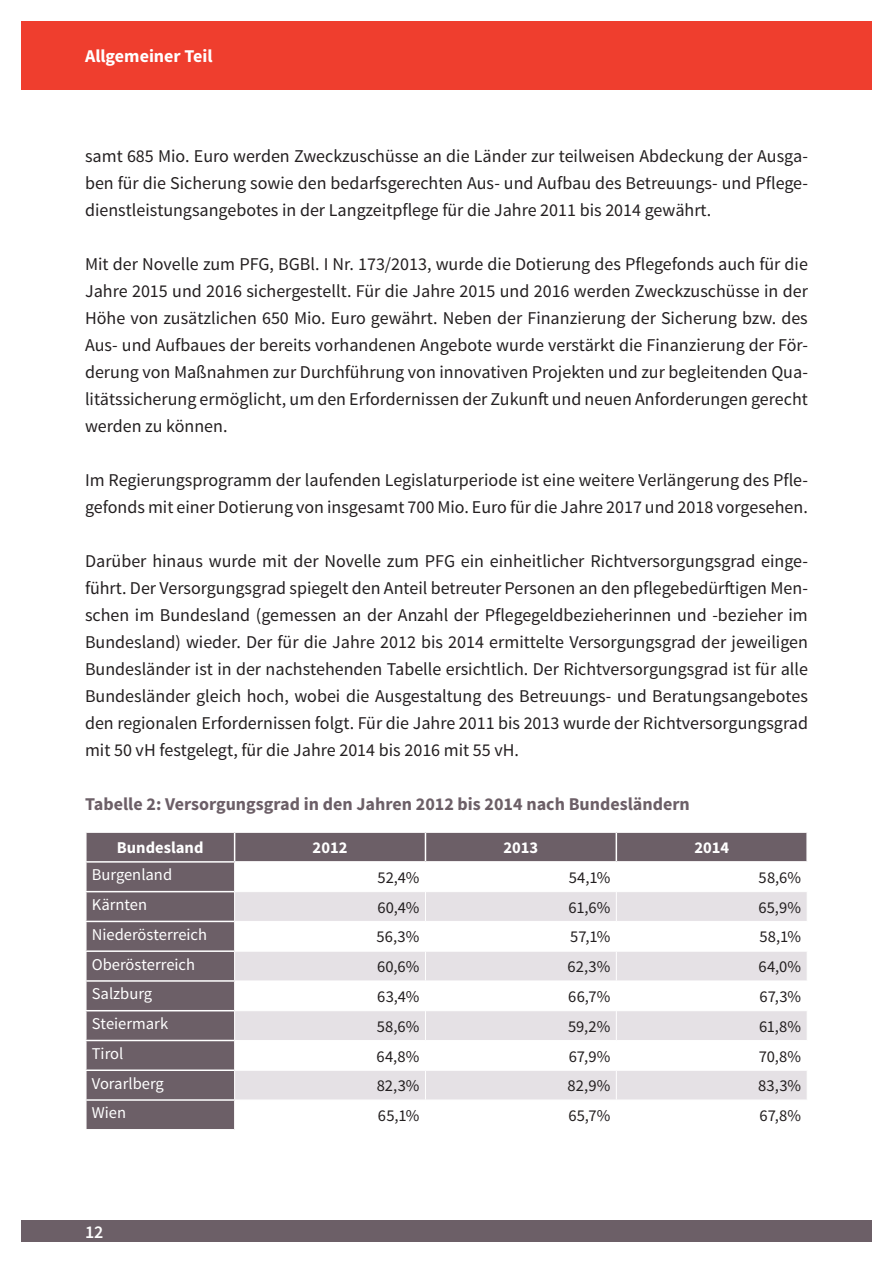
<style>
.page{position:relative;width:893px;height:1263px;background:#fff}
.page>*{position:absolute;margin:0;border:0;box-sizing:border-box;transform-origin:0 0}
.Fließtext{font:18px/27px "Source Sans Pro";color:#231f20;text-align:justify}
.t1{font:700 18px "Source Sans Pro";color:#6c5f67}
.t2{font:700 18px "Source Sans Pro";color:#fff}
.t3{font:600 18px "Source Sans Pro";color:#fff}
.Tabellendaten{font:16.5px "Source Sans Pro";letter-spacing:.01em;color:#231f20}
.Spalte_links{font:16.5px "Source Sans Pro";color:#fff}
.Tabellenkopf{font:700 16.5px "Source Sans Pro";color:#fff}
</style>
<div class="page">
<div style="left:21px;top:21px;width:851px;height:68px;background:#ef3e2e"></div>
<div style="left:21px;top:1220px;width:851px;height:22px;background:#6c5f67"></div>
<svg style="left:87px;top:833px;width:719px;height:296px;fill:#6c5f67"></svg>
<svg style="left:235px;top:892px;width:572px;height:208px;fill:#e5e1e5"></svg>
<hr style="left:85px;top:891px;width:149px;height:1px;background:#fff">
<hr style="left:85px;top:921px;width:149px;height:1px;background:#fff">
<hr style="left:85px;top:950px;width:149px;height:2px;background:#fff">
<hr style="left:85px;top:980px;width:149px;height:2px;background:#fff">
<hr style="left:85px;top:1010px;width:149px;height:1px;background:#fff">
<hr style="left:85px;top:1040px;width:149px;height:1px;background:#fff">
<hr style="left:85px;top:1069px;width:149px;height:2px;background:#fff">
<hr style="left:85px;top:1099px;width:149px;height:2px;background:#fff">
<svg style="left:234px;top:1101px;width:1px;height:28px"></svg>
<svg style="left:425px;top:1101px;width:1px;height:28px"></svg>
<svg style="left:616px;top:1101px;width:1px;height:28px"></svg>
<hr style="left:85px;top:861px;width:150px;height:2px;background:#fff">
<hr style="left:235px;top:861px;width:190px;height:2px;background:#fff">
<hr style="left:425px;top:861px;width:191px;height:2px;background:#fff">
<hr style="left:616px;top:861px;width:192px;height:2px;background:#fff">
<hr style="left:234px;top:891px;width:191px;height:1px;background:#fff">
<hr style="left:425px;top:891px;width:191px;height:1px;background:#fff">
<hr style="left:616px;top:891px;width:191px;height:1px;background:#fff">
<hr style="left:234px;top:921px;width:191px;height:1px;background:#fff">
<hr style="left:425px;top:921px;width:191px;height:1px;background:#fff">
<hr style="left:616px;top:921px;width:191px;height:1px;background:#fff">
<hr style="left:234px;top:951px;width:191px;height:1px;background:#fff">
<hr style="left:425px;top:951px;width:191px;height:1px;background:#fff">
<hr style="left:616px;top:951px;width:191px;height:1px;background:#fff">
<hr style="left:234px;top:980px;width:191px;height:1px;background:#fff">
<hr style="left:425px;top:980px;width:191px;height:1px;background:#fff">
<hr style="left:616px;top:980px;width:191px;height:1px;background:#fff">
<hr style="left:234px;top:1010px;width:191px;height:1px;background:#fff">
<svg style="left:234px;top:833px;width:1px;height:237px"></svg>
<hr style="left:425px;top:1010px;width:191px;height:1px;background:#fff">
<svg style="left:425px;top:833px;width:1px;height:237px"></svg>
<hr style="left:616px;top:1010px;width:191px;height:1px;background:#fff">
<svg style="left:616px;top:833px;width:1px;height:237px"></svg>
<hr style="left:234px;top:1040px;width:191px;height:1px;background:#fff">
<hr style="left:425px;top:1040px;width:191px;height:1px;background:#fff">
<hr style="left:616px;top:1040px;width:191px;height:1px;background:#fff">
<hr style="left:234px;top:1070px;width:191px;height:1px;background:#fff">
<hr style="left:234px;top:1070px;width:1px;height:30px;background:#fff">
<hr style="left:425px;top:1070px;width:191px;height:1px;background:#fff">
<hr style="left:425px;top:1070px;width:1px;height:30px;background:#fff">
<hr style="left:616px;top:1070px;width:191px;height:1px;background:#fff">
<hr style="left:616px;top:1070px;width:1px;height:30px;background:#fff">
<hr style="left:234px;top:1100px;width:191px;height:1px;background:#fff">
<hr style="left:425px;top:1100px;width:191px;height:1px;background:#fff">
<hr style="left:616px;top:1100px;width:191px;height:1px;background:#fff">
<p class="t2" style="left:85px;top:44px;width:129px">Allgemeiner Teil</p>
<p class="Fließtext" style="left:85px;top:143px;width:724px">samt 685 Mio. Euro werden Zweckzuschüsse an die Länder zur teilweisen Abdeckung der Ausga&shy;ben für die Sicherung sowie den bedarfsgerechten Aus- und Aufbau des Betreuungs- und Pflege&shy;dienstleistungsangebotes in der Langzeitpflege für die Jahre 2011 bis 2014 gewährt.</p>
<p class="Fließtext" style="left:85px;top:251px;width:724px">Mit der Novelle zum PFG, BGBl. I Nr. 173/2013, wurde die Dotierung des Pflegefonds auch für die Jahre 2015 und 2016 sichergestellt. Für die Jahre 2015 und 2016 werden Zweckzuschüsse in der Höhe von zusätzlichen 650 Mio. Euro gewährt. Neben der Finanzierung der Sicherung bzw. des Aus- und Aufbaues der bereits vorhandenen Angebote wurde verstärkt die Finanzierung der För&shy;derung von Maßnahmen zur Durchführung von innovativen Projekten und zur begleitenden Qua&shy;litätssicherung ermöglicht, um den Erfordernissen der Zukunft und neuen Anforderungen gerecht werden zu können.</p>
<p class="Fließtext" style="left:85px;top:467px;width:724px">Im Regierungsprogramm der laufenden Legislaturperiode ist eine weitere Verlängerung des Pfle&shy;gefonds mit einer Dotierung von insgesamt 700 Mio. Euro für die Jahre 2017 und 2018 vorgesehen.</p>
<p class="Fließtext" style="left:85px;top:548px;width:724px">Darüber hinaus wurde mit der Novelle zum PFG ein einheitlicher Richtversorgungsgrad einge&shy;führt. Der Versorgungsgrad spiegelt den Anteil betreuter Personen an den pflegebedürftigen Men&shy;schen im Bundesland (gemessen an der Anzahl der Pflegegeldbezieherinnen und -bezieher im Bundesland) wieder. Der für die Jahre 2012 bis 2014 ermittelte Versorgungsgrad der jeweiligen Bundesländer ist in der nachstehenden Tabelle ersichtlich. Der Richtversorgungsgrad ist für alle Bundesländer gleich hoch, wobei die Ausgestaltung des Betreuungs- und Beratungsangebotes den regionalen Erfordernissen folgt. Für die Jahre 2011 bis 2013 wurde der Richtversorgungsgrad mit 50 vH festgelegt, für die Jahre 2014 bis 2016 mit 55 vH.</p>
<p class="t1" style="left:85px;top:792px;width:606px">Tabelle 2: Versorgungsgrad in den Jahren 2012 bis 2014 nach Bundesländern</p>
<p class="Tabellenkopf" style="left:117px;top:837px;width:88px">Bundesland</p>
<p class="Tabellenkopf" style="left:313px;top:837px;width:36px">2012</p>
<p class="Tabellenkopf" style="left:503px;top:837px;width:36px">2013</p>
<p class="Tabellenkopf" style="left:694px;top:837px;width:36px">2014</p>
<p class="Spalte_links" style="left:92px;top:864px;width:82px">Burgenland</p>
<p class="Tabellendaten" style="left:378px;top:867px;width:43px">52,4%</p>
<p class="Tabellendaten" style="left:569px;top:867px;width:43px">54,1%</p>
<p class="Tabellendaten" style="left:759px;top:867px;width:44px">58,6%</p>
<p class="Spalte_links" style="left:92px;top:894px;width:57px">Kärnten</p>
<p class="Tabellendaten" style="left:377px;top:897px;width:43px">60,4%</p>
<p class="Tabellendaten" style="left:568px;top:897px;width:43px">61,6%</p>
<p class="Tabellendaten" style="left:758px;top:897px;width:44px">65,9%</p>
<p class="Spalte_links" style="left:92px;top:924px;width:117px">Niederösterreich</p>
<p class="Tabellendaten" style="left:377px;top:927px;width:44px">56,3%</p>
<p class="Tabellendaten" style="left:570px;top:927px;width:42px">57,1%</p>
<p class="Tabellendaten" style="left:759px;top:927px;width:43px">58,1%</p>
<p class="Spalte_links" style="left:92px;top:954px;width:105px">Oberösterreich</p>
<p class="Tabellendaten" style="left:377px;top:956px;width:44px">60,6%</p>
<p class="Tabellendaten" style="left:567px;top:956px;width:44px">62,3%</p>
<p class="Tabellendaten" style="left:758px;top:956px;width:44px">64,0%</p>
<p class="Spalte_links" style="left:92px;top:983px;width:62px">Salzburg</p>
<p class="Tabellendaten" style="left:377px;top:986px;width:44px">63,4%</p>
<p class="Tabellendaten" style="left:568px;top:986px;width:44px">66,7%</p>
<p class="Tabellendaten" style="left:759px;top:986px;width:43px">67,3%</p>
<p class="Spalte_links" style="left:92px;top:1013px;width:78px">Steiermark</p>
<p class="Tabellendaten" style="left:377px;top:1016px;width:44px">58,6%</p>
<p class="Tabellendaten" style="left:568px;top:1016px;width:44px">59,2%</p>
<p class="Tabellendaten" style="left:759px;top:1016px;width:44px">61,8%</p>
<p class="Spalte_links" style="left:92px;top:1043px;width:33px">Tirol</p>
<p class="Tabellendaten" style="left:377px;top:1046px;width:44px">64,8%</p>
<p class="Tabellendaten" style="left:569px;top:1046px;width:43px">67,9%</p>
<p class="Tabellendaten" style="left:759px;top:1046px;width:44px">70,8%</p>
<p class="Spalte_links" style="left:92px;top:1073px;width:74px">Vorarlberg</p>
<p class="Tabellendaten" style="left:377px;top:1075px;width:44px">82,3%</p>
<p class="Tabellendaten" style="left:568px;top:1075px;width:44px">82,9%</p>
<p class="Tabellendaten" style="left:758px;top:1075px;width:44px">83,3%</p>
<p class="Spalte_links" style="left:92px;top:1103px;width:36px">Wien</p>
<p class="Tabellendaten" style="left:378px;top:1105px;width:43px">65,1%</p>
<p class="Tabellendaten" style="left:568px;top:1105px;width:43px">65,7%</p>
<p class="Tabellendaten" style="left:760px;top:1105px;width:43px">67,8%</p>
<p class="t3" style="left:85px;top:1220px;width:20px">12</p>
</div>
